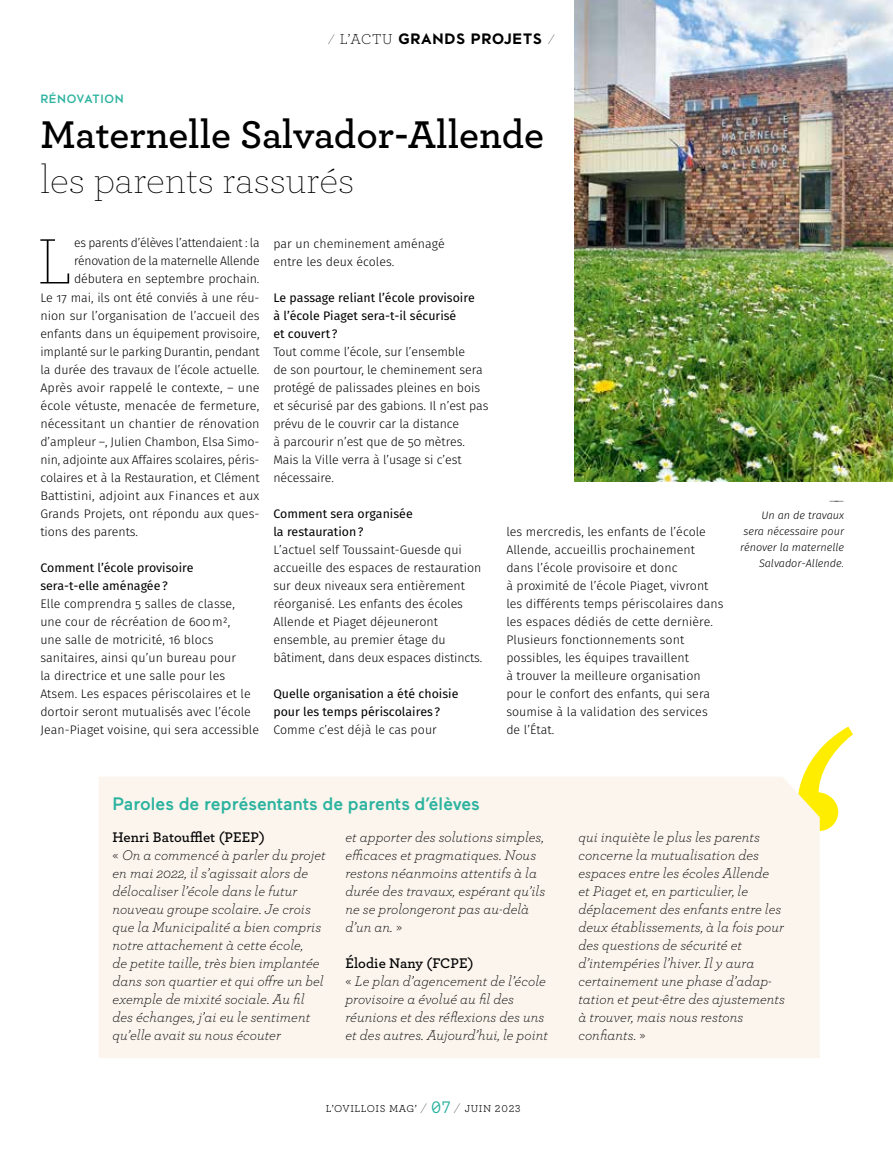
<style>
.page{position:relative;width:893px;height:1149px;background:#fff}
.page>*{position:absolute;margin:0;border:0;box-sizing:border-box;transform-origin:0 0}
.t1{font:200 67.05px "Archer";color:#000}
.t2{font:600 40.5px "Archer";color:#000}
.t3{font:200 40.5px "Archer";color:#000}
.t4{font:500 18px "Maax";letter-spacing:.005em;color:#2cb39f}
.t5{font:700 15px "Maax";letter-spacing:.05em;color:#000}
.t6{font:italic 300 14.7px/18px "Archer";letter-spacing:.005em;color:#000}
.t7{font:300 12.3px/18px "Fira Sans";color:#000}
.t8{font:12.3px/18px "Fira Sans";color:#000}
.t9{font:200 12.3px "Fira Sans";color:#000}
.t10{font:500 12px "Maax";letter-spacing:.05em;color:#2cb39f}
.t11{font:italic 300 10.8px/15.8px "Fira Sans";color:#000;text-align:right}
.t12{font:10.5px "Archer";letter-spacing:.05em;color:#000}
.s1{font-family:"Archer";font-weight:200}
.s2{font-family:"Archer";font-weight:300}
.s3{font-style:normal}
.s4{font-weight:600;font-style:normal}
.s5{font-weight:200;font-size:15px}
.s6{font-family:"Maax";font-size:16.5px;color:#2cb39f}
</style>
<div class="page">
<svg style="left:803px;top:726px;width:50px;height:104px"></svg>
<div style="left:99px;top:776px;width:721px;height:281px;background:#fbf5ee"></div>
<img style="left:574px;top:0;width:319px;height:481px">
<p class="t5" style="left:328px;top:31px;width:228px"><span class="s1">⁄</span> <span class="s2">L’ACTU</span> GRANDS PROJETS <span class="s1">⁄</span></p>
<p class="t10" style="left:40px;top:93px;width:85px">RÉNOVATION</p>
<h2 class="t2" style="left:40px;top:104px;width:505px">Maternelle Salvador-Allende</h2>
<h2 class="t3" style="left:40px;top:155px;width:315px">les parents rassurés</h2>
<h1 class="t1" style="left:37px;top:219px;width:36px">L</h1>
<p class="t7" style="left:74px;top:234px;width:187px">es parents d’élèves l’attendaient : la</p>
<p class="t7" style="left:74px;top:252px;width:187px">rénovation de la maternelle Allende</p>
<p class="t7" style="left:74px;top:270px;width:187px">débutera en septembre prochain.</p>
<p class="t7" style="left:40px;top:288px;width:221px">Le 17 mai, ils ont été conviés à une réu-</p>
<p class="t7" style="left:40px;top:306px;width:221px">nion sur l’organisation de l’accueil des</p>
<p class="t7" style="left:40px;top:324px;width:221px">enfants dans un équipement provisoire,</p>
<p class="t7" style="left:40px;top:342px;width:221px">implanté sur le parking Durantin, pendant</p>
<p class="t7" style="left:40px;top:360px;width:221px">la durée des travaux de l’école actuelle.</p>
<p class="t7" style="left:40px;top:378px;width:221px">Après avoir rappelé le contexte, – une</p>
<p class="t7" style="left:40px;top:396px;width:221px">école vétuste, menacée de fermeture,</p>
<p class="t7" style="left:40px;top:414px;width:221px">nécessitant un chantier de rénovation</p>
<p class="t7" style="left:40px;top:432px;width:221px">d’ampleur –, Julien Chambon, Elsa Simo-</p>
<p class="t7" style="left:40px;top:450px;width:221px">nin, adjointe aux Affaires scolaires, péris-</p>
<p class="t7" style="left:40px;top:468px;width:221px">colaires et à la Restauration, et Clément</p>
<p class="t7" style="left:40px;top:486px;width:220px">Battistini, adjoint aux Finances et aux</p>
<p class="t7" style="left:40px;top:504px;width:221px">Grands Projets, ont répondu aux ques-</p>
<p class="t7" style="left:40px;top:522px;width:99px">tions des parents.</p>
<p class="t8" style="left:40px;top:558px;width:155px">Comment l’école provisoire sera-t-elle aménagée?</p>
<p class="t7" style="left:40px;top:594px;width:220px">Elle comprendra 5 salles de classe, une cour de récréation de 600m2,<br>une salle de motricité, 16 blocs sanitaires, ainsi qu’un bureau pour<br>la directrice et une salle pour les Atsem. Les espaces périscolaires et le dortoir seront mutualisés avec l’école Jean-Piaget voisine, qui sera accessible</p>
<p class="t7" style="left:273px;top:234px;width:173px">par un cheminement aménagé entre les deux écoles.</p>
<p class="t8" style="left:273px;top:288px;width:203px">Le passage reliant l’école provisoire à l’école Piaget sera-t-il sécurisé<br>et couvert ?</p>
<p class="t7" style="left:273px;top:342px;width:217px">Tout comme l’école, sur l’ensemble<br>de son pourtour, le cheminement sera protégé de palissades pleines en bois et sécurisé par des gabions. Il n’est pas prévu de le couvrir car la distance<br>à parcourir n’est que de 50 mètres.<br>Mais la Ville verra à l’usage si c’est nécessaire.</p>
<p class="t8" style="left:273px;top:504px;width:141px">Comment sera organisée la restauration?</p>
<p class="t7" style="left:273px;top:540px;width:211px">L’actuel self Toussaint-Guesde qui accueille des espaces de restauration sur deux niveaux sera entièrement réorganisé. Les enfants des écoles Allende et Piaget déjeuneront ensemble, au premier étage du bâtiment, dans deux espaces distincts.</p>
<p class="t8" style="left:273px;top:684px;width:187px">Quelle organisation a été choisie pour les temps périscolaires ?</p>
<p class="t7" style="left:273px;top:720px;width:165px">Comme c’est déjà le cas pour</p>
<p class="t7" style="left:506px;top:522px;width:219px">les mercredis, les enfants de l’école Allende, accueillis prochainement dans l’école provisoire et donc<br>à proximité de l’école Piaget, vivront les différents temps périscolaires dans les espaces dédiés de cette dernière.<br>Plusieurs fonctionnements sont possibles, les équipes travaillent<br>à trouver la meilleure organisation pour le confort des enfants, qui sera soumise à la validation des services de l’État.</p>
<p class="t9" style="left:829px;top:492px;width:16px">——</p>
<p class="t11" style="left:740px;top:507px;width:105px">Un an de travaux sera nécessaire pour rénover la maternelle<br>Salvador-Allende.</p>
<h3 class="t4" style="left:112px;top:794px;width:369px">Paroles de représentants de parents d’élèves</h3>
<p class="t6" style="left:345px;top:827px;width:201px">et apporter des solutions simples, efficaces et pragmatiques. Nous restons néanmoins attentifs à la durée des travaux, espérant qu’ils ne se prolongeront pas au-delà d’un an. <span class="s3">»</span></p>
<p class="t6" style="left:345px;top:953px;width:204px"><span class="s4">Élodie Nany (FCPE)<br></span><span class="s3">«</span> Le plan d’agencement de l’école provisoire a évolué au fil des réunions et des réflexions des uns et des autres. Aujourd’hui, le point</p>
<p class="t6" style="left:112px;top:827px;width:215px"><span class="s4">Henri Batoufflet (PEEP)<br></span><span class="s3">«</span> On a commencé à parler du projet en mai 2022, il s’agissait alors de délocaliser l’école dans le futur nouveau groupe scolaire. Je crois que la Municipalité a bien compris notre attachement à cette école,<br>de petite taille, très bien implantée dans son quartier et qui offre un bel exemple de mixité sociale. Au fil des échanges, j’ai eu le sentiment qu’elle avait su nous écouter</p>
<p class="t12" style="left:326px;top:1100px;width:196px">L’OVILLOIS MAG’ <span class="s5">⁄</span> <span class="s6">07</span> <span class="s5">⁄</span> JUIN 2023</p>
<p class="t6" style="left:578px;top:827px;width:208px">qui inquiète le plus les parents concerne la mutualisation des espaces entre les écoles Allende<br>et Piaget et, en particulier, le déplacement des enfants entre les deux établissements, à la fois pour des questions de sécurité et d’intempéries l’hiver. Il y aura certainement une phase d’adap&shy;tation et peut-être des ajustements à trouver, mais nous restons confiants. <span class="s3">»</span></p>
</div>
